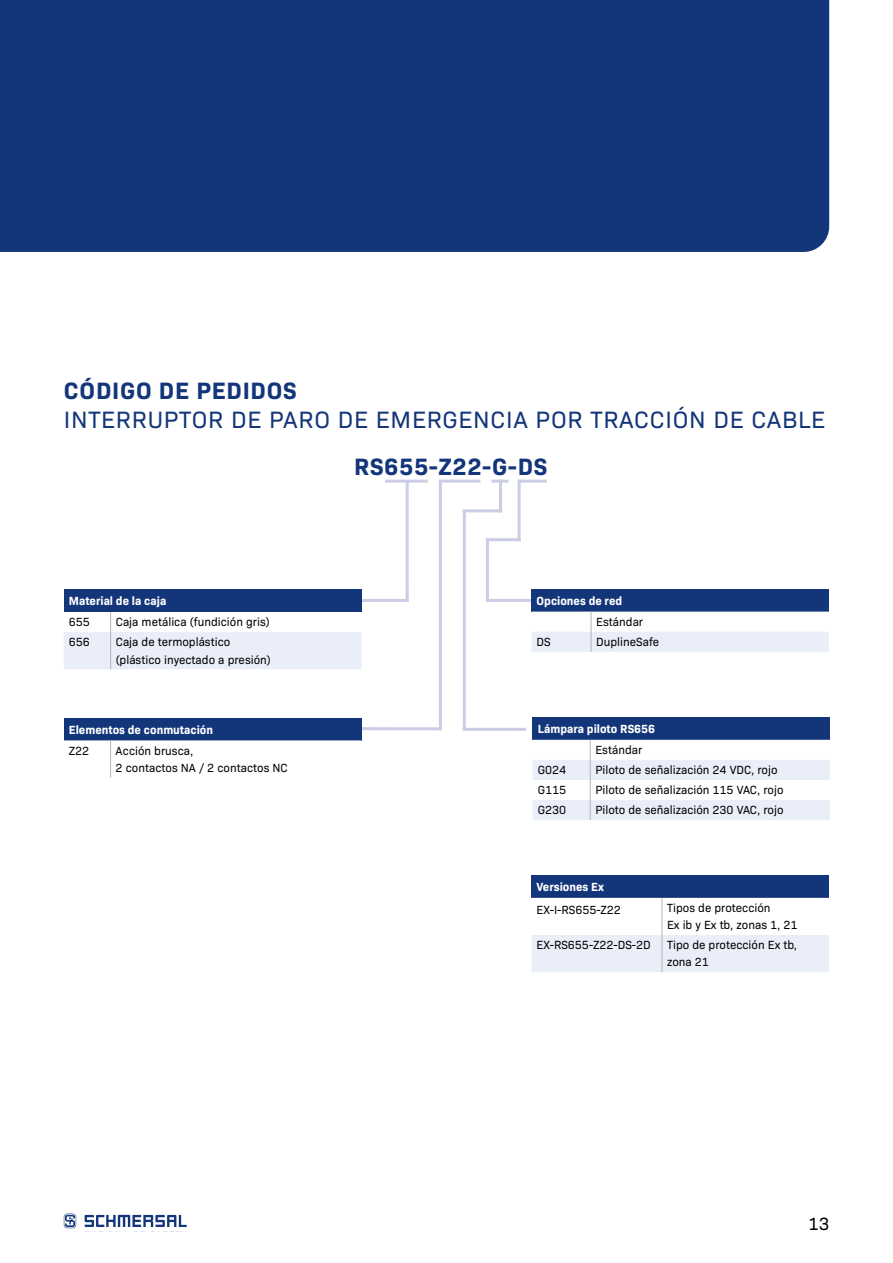
<style>
.page{position:relative;width:893px;height:1263px;background:#fff}
.page>*{position:absolute;margin:0;border:0;box-sizing:border-box;transform-origin:0 0}
.t1{font:24px "Bio Sans";letter-spacing:.03em;color:#13357a}
.t2{font:700 24px "Bio Sans";letter-spacing:.03em;color:#13357a}
.t3{font:18px "Bio Sans";color:#000}
.t4{font:12px/17.1px "Bio Sans";color:#000}
.t5{font:700 12px "Bio Sans";color:#fff}
</style>
<div class="page">
<svg style="left:85px;top:1215px;width:102px;height:12px"></svg>
<svg style="left:64px;top:1213px;width:12px;height:15px"></svg>
<div style="left:0;top:0;width:829px;height:252px;background:#13357a"></div>
<hr style="left:385px;top:480px;width:43px;height:3px;background:#cbcde4">
<hr style="left:439px;top:480px;width:41px;height:3px;background:#cbcde4">
<hr style="left:463px;top:509px;width:39px;height:3px;background:#cbcde4">
<hr style="left:518px;top:480px;width:29px;height:3px;background:#cbcde4">
<hr style="left:331px;top:599px;width:78px;height:3px;background:#cbcde4">
<hr style="left:347px;top:727px;width:94px;height:3px;background:#cbcde4">
<hr style="left:463px;top:728px;width:63px;height:3px;background:#cbcde4">
<div style="left:64px;top:590px;width:297px;height:22px;background:#13357a"></div>
<svg style="left:64px;top:612px;width:297px;height:57px"></svg>
<hr style="left:110px;top:632px;width:1px;height:37px;background:#bcbcbc">
<div style="left:64px;top:718px;width:297px;height:22px;background:#13357a"></div>
<svg style="left:64px;top:740px;width:297px;height:1px"></svg>
<hr style="left:110px;top:740px;width:1px;height:38px;background:#bcbcbc">
<hr style="left:486px;top:599px;width:50px;height:3px;background:#cbcde4">
<div style="left:531px;top:589px;width:298px;height:23px;background:#13357a"></div>
<div style="left:531px;top:632px;width:298px;height:20px;background:#e9eef9"></div>
<hr style="left:590px;top:612px;width:2px;height:20px;background:#bcbcbc">
<hr style="left:590px;top:632px;width:2px;height:20px;background:#bcbcbc">
<hr style="left:406px;top:481px;width:3px;height:120px;background:#cbcde4">
<hr style="left:439px;top:482px;width:3px;height:248px;background:#cbcde4">
<hr style="left:463px;top:510px;width:3px;height:221px;background:#cbcde4">
<div style="left:533px;top:717px;width:297px;height:23px;background:#13357a"></div>
<svg style="left:533px;top:740px;width:297px;height:80px"></svg>
<hr style="left:518px;top:480px;width:3px;height:61px;background:#cbcde4">
<hr style="left:486px;top:538px;width:35px;height:3px;background:#cbcde4">
<hr style="left:486px;top:538px;width:3px;height:63px;background:#cbcde4">
<div style="left:531px;top:875px;width:298px;height:23px;background:#13357a"></div>
<svg style="left:531px;top:898px;width:298px;height:74px"></svg>
<hr style="left:661px;top:898px;width:1px;height:37px;background:#bcbcbc">
<hr style="left:661px;top:935px;width:1px;height:37px;background:#bcbcbc">
<hr style="left:499px;top:480px;width:3px;height:32px;background:#cbcde4">
<hr style="left:492px;top:480px;width:17px;height:3px;background:#cbcde4">
<h1 class="t2" style="left:64px;top:372px;width:234px">CÓDIGO DE PEDIDOS</h1>
<h1 class="t1" style="left:64px;top:402px;width:763px">INTERRUPTOR DE PARO DE EMERGENCIA POR TRACCIÓN DE CABLE</h1>
<h1 class="t2" style="left:354px;top:448px;width:195px">RS655-Z22-G-DS</h1>
<p class="t5" style="left:69px;top:592px;width:99px">Material de la caja</p>
<p class="t4" style="left:69px;top:613px;width:23px">655</p>
<p class="t4" style="left:116px;top:613px;width:156px">Caja metálica (fundición gris)</p>
<p class="t4" style="left:69px;top:633px;width:23px">656</p>
<p class="t4" style="left:116px;top:633px;width:157px">Caja de termoplástico (plástico inyectado a presión)</p>
<p class="t5" style="left:69px;top:720px;width:146px">Elementos de conmutación</p>
<p class="t4" style="left:69px;top:741px;width:22px">Z22</p>
<p class="t4" style="left:116px;top:741px;width:174px">Acción brusca,<br>2 contactos NA / 2 contactos NC</p>
<p class="t5" style="left:537px;top:591px;width:87px">Opciones de red</p>
<p class="t4" style="left:596px;top:612px;width:48px">Estándar</p>
<p class="t4" style="left:537px;top:632px;width:16px">DS</p>
<p class="t4" style="left:596px;top:632px;width:65px">DuplineSafe</p>
<p class="t5" style="left:538px;top:719px;width:119px">Lámpara piloto RS656</p>
<p class="t4" style="left:595px;top:740px;width:48px">Estándar</p>
<p class="t4" style="left:538px;top:760px;width:30px">G024</p>
<p class="t4" style="left:595px;top:760px;width:184px">Piloto de señalización 24 VDC, rojo</p>
<p class="t4" style="left:538px;top:781px;width:30px">G115</p>
<p class="t4" style="left:595px;top:781px;width:190px">Piloto de señalización 115 VAC, rojo</p>
<p class="t4" style="left:538px;top:801px;width:30px">G230</p>
<p class="t4" style="left:595px;top:801px;width:190px">Piloto de señalización 230 VAC, rojo</p>
<p class="t5" style="left:537px;top:878px;width:69px">Versiones Ex</p>
<p class="t4" style="left:537px;top:900px;width:86px">EX-I-RS655-Z22</p>
<p class="t4" style="left:667px;top:898px;width:132px">Tipos de protección<br>Ex ib y Ex tb, zonas 1, 21</p>
<p class="t4" style="left:537px;top:936px;width:116px">EX-RS655-Z22-DS-2D</p>
<p class="t4" style="left:667px;top:936px;width:132px">Tipo de protección Ex tb, zona 21</p>
<h2 class="t3" style="left:808px;top:1210px;width:23px">13</h2>
</div>
